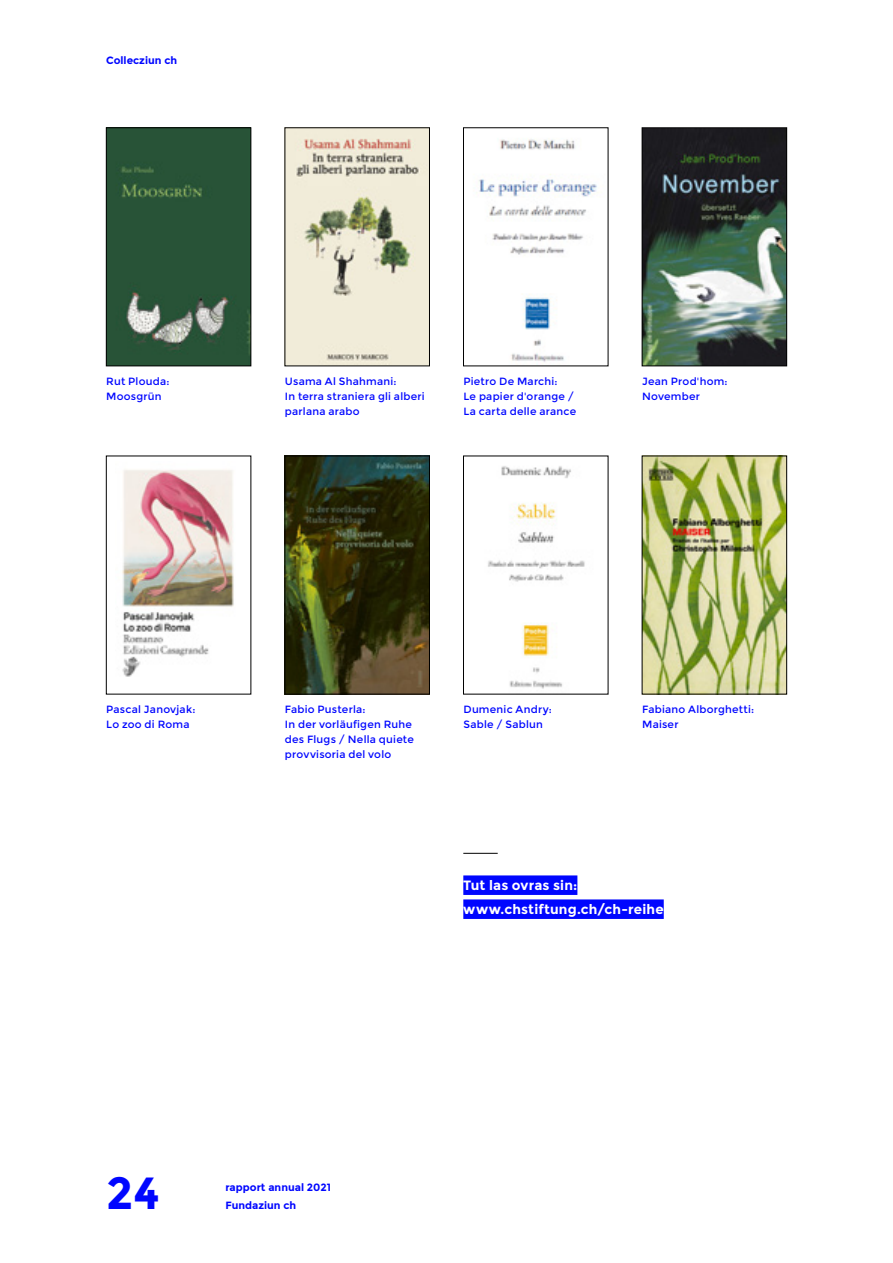
<style>
.page{position:relative;width:893px;height:1263px;background:#fff}
.page>*{position:absolute;margin:0;border:0;box-sizing:border-box;transform-origin:0 0}
.t1{font:700 45px "Montserrat";color:#0006ff}
.t2{font:700 13.5px/24px "Montserrat";letter-spacing:.01em;color:#fff}
.t3{font:10.5px/15px "Montserrat";letter-spacing:.02em;color:#0006ff}
.t4{font:700 10.5px "Montserrat";color:#0006ff}
</style>
<div class="page">
<img style="left:479px;top:139px;width:119px;height:223px">
<div style="left:463px;top:128px;width:145px;height:238px;border:1px solid #000"></div>
<img style="left:108px;top:130px;width:141px;height:234px">
<div style="left:106px;top:128px;width:145px;height:238px;border:1px solid #000"></div>
<img style="left:488px;top:466px;width:97px;height:223px">
<div style="left:463px;top:456px;width:145px;height:238px;border:1px solid #000"></div>
<img style="left:122px;top:470px;width:112px;height:207px">
<div style="left:106px;top:456px;width:145px;height:238px;border:1px solid #000"></div>
<img style="left:644px;top:130px;width:141px;height:234px">
<div style="left:642px;top:128px;width:145px;height:238px;border:1px solid #000"></div>
<img style="left:287px;top:130px;width:141px;height:234px">
<div style="left:285px;top:128px;width:145px;height:238px;border:1px solid #000"></div>
<img style="left:644px;top:458px;width:141px;height:234px">
<div style="left:642px;top:456px;width:145px;height:238px;border:1px solid #000"></div>
<img style="left:287px;top:458px;width:141px;height:234px">
<div style="left:285px;top:456px;width:145px;height:238px;border:1px solid #000"></div>
<hr style="left:463px;top:853px;width:35px;height:1px;background:#000">
<div style="left:463px;top:875px;width:114px;height:20px;background:#0006ff"></div>
<div style="left:463px;top:899px;width:201px;height:20px;background:#0006ff"></div>
<p class="t4" style="left:106px;top:54px;width:72px">Collecziun ch</p>
<p class="t3" style="left:106px;top:373px;width:65px">Rut Plouda:<br>Moosgrün</p>
<p class="t3" style="left:285px;top:373px;width:141px">Usama Al Shahmani:<br>In terra straniera gli alberi parlana arabo</p>
<p class="t3" style="left:463px;top:373px;width:114px">Pietro De Marchi:<br>Le papier d'orange /<br>La carta delle arance</p>
<p class="t3" style="left:642px;top:373px;width:87px">Jean Prod'hom:<br>November</p>
<p class="t3" style="left:106px;top:702px;width:91px">Pascal Janovjak:<br>Lo zoo di Roma</p>
<p class="t3" style="left:285px;top:702px;width:131px">Fabio Pusterla:<br>In der vorläufigen Ruhe des Flugs / Nella quiete provvisoria del volo</p>
<p class="t3" style="left:463px;top:702px;width:90px">Dumenic Andry:<br>Sable / Sablun</p>
<p class="t3" style="left:642px;top:702px;width:114px">Fabiano Alborghetti:<br>Maiser</p>
<p class="t2" style="left:463px;top:873px;width:202px">Tut las ovras sin: www.chstiftung.ch/ch-reihe</p>
<h1 class="t1" style="left:106px;top:1166px;width:55px">24</h1>
<p class="t4" style="left:225px;top:1181px;width:107px">rapport annual 2021</p>
<p class="t4" style="left:225px;top:1199px;width:72px">Fundaziun ch</p>
</div>
